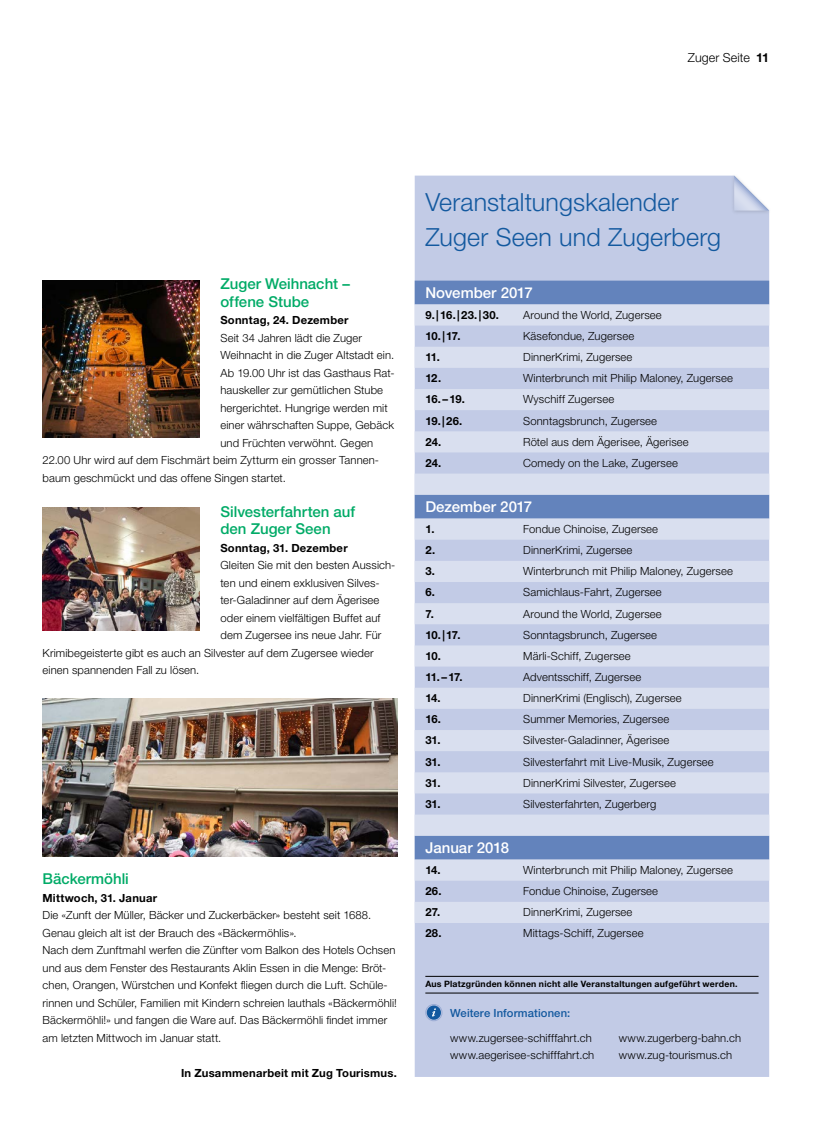
<style>
.page{position:relative;width:833px;height:1134px;background:#fff}
.page>*{position:absolute;margin:0;border:0;box-sizing:border-box;transform-origin:0 0}
.Artikeltitel_klein{font:300 25px/35px "Helvetica Neue LT Std";letter-spacing:.005em;color:#13599f}
.Zwischentitel_gross{font:500 15px/17.5px "Helvetica Neue LT Std";color:#00ab67}
.Kalender_Monat{font:500 15px "Helvetica Neue LT Std";color:#fff}
.Grundtext{font:300 12.5px "Helvetica Neue LT Std";letter-spacing:.005em;color:#000}
.Grundtext-2{font:300 11.25px/17.5px "Helvetica Neue LT Std";letter-spacing:.01em;color:#000}
.Kalender_Event{font:300 11.25px "Helvetica Neue LT Std";letter-spacing:.01em;color:#000}
.Kalender_Tag{font:700 11.25px "Helvetica Neue LT Std";letter-spacing:-.015em;color:#000}
.Zwischentitel_klein{font:700 11.25px "Helvetica Neue LT Std";letter-spacing:.02em;color:#000}
.t1{font:500 11.25px "Helvetica Neue LT Std";letter-spacing:.01em;color:#13599f}
.t2{font:700 8.75px "Helvetica Neue LT Std";letter-spacing:.03em;color:#000}
.s1{font-weight:700}
</style>
<div class="page">
<div style="left:415px;top:176px;width:354px;height:901px;background:#c2cbe6"></div>
<div style="left:425px;top:1004px;width:17px;height:17px;border:1px solid #9aabd4;border-radius:50%"></div>
<div style="left:427px;top:1005px;width:14px;height:15px;background:#13599f;border-radius:50%"></div>
<svg style="left:432px;top:1008px;width:4px;height:8px"></svg>
<div style="left:415px;top:281px;width:354px;height:23px;background:#6383bc"></div>
<svg style="left:415px;top:304px;width:354px;height:619px;background:#c6cfe7"></svg>
<div style="left:730px;top:172px;width:43px;height:42px;background:#000;opacity:.15"></div>
<svg style="left:734px;top:176px;width:35px;height:35px"></svg>
<hr style="left:425px;top:976px;width:333px;height:1px;background:#000">
<hr style="left:425px;top:993px;width:333px;height:1px;background:#000">
<img style="left:43px;top:281px;width:156px;height:157px">
<img style="left:43px;top:507px;width:156px;height:124px">
<img style="left:43px;top:699px;width:354px;height:157px">
<p class="Grundtext" style="left:688px;top:50px;width:83px">Zuger Seite <span class="s1">11</span></p>
<p class="Zwischentitel_gross" style="left:220px;top:275px;width:131px">Zuger Weihnacht – offene Stube</p>
<p class="Zwischentitel_klein" style="left:220px;top:313px;width:129px">Sonntag, 24. Dezember</p>
<p class="Grundtext-2" style="left:220px;top:329px;width:143px">Seit 34 Jahren lädt die Zuger</p>
<p class="Grundtext-2" style="left:220px;top:346px;width:175px">Weihnacht in die Zuger Altstadt ein.</p>
<p class="Grundtext-2" style="left:220px;top:364px;width:176px">Ab 19.00 Uhr ist das Gasthaus Rat-</p>
<p class="Grundtext-2" style="left:220px;top:381px;width:164px">hauskeller zur gemütlichen Stube</p>
<p class="Grundtext-2" style="left:220px;top:399px;width:169px">hergerichtet. Hungrige werden mit</p>
<p class="Grundtext-2" style="left:220px;top:416px;width:175px">einer währschaften Suppe, Gebäck</p>
<p class="Grundtext-2" style="left:220px;top:434px;width:154px">und Früchten verwöhnt. Gegen</p>
<p class="Grundtext-2" style="left:43px;top:451px;width:338px">22.00 Uhr wird auf dem Fischmärt beim Zytturm ein grosser Tannen-</p>
<p class="Grundtext-2" style="left:43px;top:469px;width:245px">baum geschmückt und das offene Singen startet.</p>
<p class="Zwischentitel_gross" style="left:220px;top:503px;width:136px">Silvesterfahrten auf den Zuger Seen</p>
<p class="Zwischentitel_klein" style="left:220px;top:541px;width:129px">Sonntag, 31. Dezember</p>
<p class="Grundtext-2" style="left:220px;top:556px;width:176px">Gleiten Sie mit den besten Aussich-</p>
<p class="Grundtext-2" style="left:220px;top:574px;width:161px">ten und einem exklusiven Silves-</p>
<p class="Grundtext-2" style="left:220px;top:591px;width:160px">ter-Galadinner auf dem Ägerisee</p>
<p class="Grundtext-2" style="left:220px;top:609px;width:162px">oder einem vielfältigen Buffet auf</p>
<p class="Grundtext-2" style="left:220px;top:626px;width:162px">dem Zugersee ins neue Jahr. Für</p>
<p class="Grundtext-2" style="left:43px;top:644px;width:332px">Krimibegeisterte gibt es auch an Silvester auf dem Zugersee wieder</p>
<p class="Grundtext-2" style="left:43px;top:661px;width:158px">einen spannenden Fall zu lösen.</p>
<p class="Zwischentitel_gross" style="left:43px;top:870px;width:88px">Bäckermöhli</p>
<p class="Zwischentitel_klein" style="left:43px;top:891px;width:116px">Mittwoch, 31. Januar</p>
<p class="Grundtext-2" style="left:43px;top:906px;width:356px">Die «Zunft der Müller, Bäcker und Zuckerbäcker» besteht seit 1688.<br>Genau gleich alt ist der Brauch des «Bäckermöhlis».<br>Nach dem Zunftmahl werfen die Zünfter vom Balkon des Hotels Ochsen und aus dem Fenster des Restaurants Aklin Essen in die Menge: Bröt&shy;chen, Orangen, Würstchen und Konfekt fliegen durch die Luft. Schüle&shy;rinnen und Schüler, Familien mit Kindern schreien lauthals «Bäckermöhli!<br>Bäckermöhli!» und fangen die Ware auf. Das Bäckermöhli findet immer am letzten Mittwoch im Januar statt.</p>
<p class="Zwischentitel_klein" style="left:181px;top:1066px;width:217px">In Zusammenarbeit mit Zug Tourismus.</p>
<p class="Artikeltitel_klein" style="left:425px;top:184px;width:297px">Veranstaltungskalender<br>Zuger Seen und Zugerberg</p>
<p class="Kalender_Monat" style="left:425px;top:283px;width:109px">November 2017</p>
<p class="Kalender_Tag" style="left:425px;top:308px;width:75px">9.|16.|23.|30.</p>
<p class="Kalender_Event" style="left:523px;top:308px;width:140px">Around the World, Zugersee</p>
<p class="Kalender_Tag" style="left:425px;top:329px;width:37px">10.|17.</p>
<p class="Kalender_Event" style="left:523px;top:329px;width:113px">Käsefondue, Zugersee</p>
<p class="Kalender_Tag" style="left:425px;top:350px;width:16px">11.</p>
<p class="Kalender_Event" style="left:523px;top:350px;width:111px">DinnerKrimi, Zugersee</p>
<p class="Kalender_Tag" style="left:425px;top:371px;width:17px">12.</p>
<p class="Kalender_Event" style="left:523px;top:371px;width:211px">Winterbrunch mit Philip Maloney, Zugersee</p>
<p class="Kalender_Tag" style="left:425px;top:392px;width:41px">16. –19.</p>
<p class="Kalender_Event" style="left:523px;top:393px;width:93px">Wyschiff Zugersee</p>
<p class="Kalender_Tag" style="left:425px;top:414px;width:39px">19.|26.</p>
<p class="Kalender_Event" style="left:523px;top:414px;width:135px">Sonntagsbrunch, Zugersee</p>
<p class="Kalender_Tag" style="left:425px;top:435px;width:18px">24.</p>
<p class="Kalender_Event" style="left:523px;top:435px;width:167px">Rötel aus dem Ägerisee, Ägerisee</p>
<p class="Kalender_Tag" style="left:425px;top:456px;width:18px">24.</p>
<p class="Kalender_Event" style="left:523px;top:456px;width:156px">Comedy on the Lake, Zugersee</p>
<p class="Kalender_Monat" style="left:425px;top:497px;width:108px">Dezember 2017</p>
<p class="Kalender_Tag" style="left:425px;top:522px;width:11px">1.</p>
<p class="Kalender_Event" style="left:523px;top:522px;width:136px">Fondue Chinoise, Zugersee</p>
<p class="Kalender_Tag" style="left:425px;top:543px;width:11px">2.</p>
<p class="Kalender_Event" style="left:523px;top:543px;width:111px">DinnerKrimi, Zugersee</p>
<p class="Kalender_Tag" style="left:425px;top:564px;width:11px">3.</p>
<p class="Kalender_Event" style="left:523px;top:564px;width:211px">Winterbrunch mit Philip Maloney, Zugersee</p>
<p class="Kalender_Tag" style="left:425px;top:585px;width:11px">6.</p>
<p class="Kalender_Event" style="left:523px;top:585px;width:140px">Samichlaus-Fahrt, Zugersee</p>
<p class="Kalender_Tag" style="left:425px;top:607px;width:10px">7.</p>
<p class="Kalender_Event" style="left:523px;top:607px;width:140px">Around the World, Zugersee</p>
<p class="Kalender_Tag" style="left:425px;top:628px;width:37px">10.|17.</p>
<p class="Kalender_Event" style="left:523px;top:628px;width:135px">Sonntagsbrunch, Zugersee</p>
<p class="Kalender_Tag" style="left:425px;top:649px;width:17px">10.</p>
<p class="Kalender_Event" style="left:523px;top:649px;width:109px">Märli-Schiff, Zugersee</p>
<p class="Kalender_Tag" style="left:425px;top:670px;width:39px">11. –17.</p>
<p class="Kalender_Event" style="left:523px;top:670px;width:120px">Adventsschiff, Zugersee</p>
<p class="Kalender_Tag" style="left:425px;top:691px;width:17px">14.</p>
<p class="Kalender_Event" style="left:523px;top:691px;width:160px">DinnerKrimi (Englisch), Zugersee</p>
<p class="Kalender_Tag" style="left:425px;top:712px;width:17px">16.</p>
<p class="Kalender_Event" style="left:523px;top:712px;width:148px">Summer Memories, Zugersee</p>
<p class="Kalender_Tag" style="left:425px;top:733px;width:17px">31.</p>
<p class="Kalender_Event" style="left:523px;top:733px;width:148px">Silvester-Galadinner, Ägerisee</p>
<p class="Kalender_Tag" style="left:425px;top:755px;width:17px">31.</p>
<p class="Kalender_Event" style="left:523px;top:755px;width:192px">Silvesterfahrt mit Live-Musik, Zugersee</p>
<p class="Kalender_Tag" style="left:425px;top:776px;width:17px">31.</p>
<p class="Kalender_Event" style="left:523px;top:776px;width:154px">DinnerKrimi Silvester, Zugersee</p>
<p class="Kalender_Tag" style="left:425px;top:797px;width:17px">31.</p>
<p class="Kalender_Event" style="left:523px;top:797px;width:135px">Silvesterfahrten, Zugerberg</p>
<p class="Kalender_Monat" style="left:425px;top:838px;width:85px">Januar 2018</p>
<p class="Kalender_Tag" style="left:425px;top:863px;width:17px">14.</p>
<p class="Kalender_Event" style="left:523px;top:863px;width:211px">Winterbrunch mit Philip Maloney, Zugersee</p>
<p class="Kalender_Tag" style="left:425px;top:884px;width:18px">26.</p>
<p class="Kalender_Event" style="left:523px;top:884px;width:136px">Fondue Chinoise, Zugersee</p>
<p class="Kalender_Tag" style="left:425px;top:905px;width:16px">27.</p>
<p class="Kalender_Event" style="left:523px;top:905px;width:111px">DinnerKrimi, Zugersee</p>
<p class="Kalender_Tag" style="left:425px;top:926px;width:18px">28.</p>
<p class="Kalender_Event" style="left:523px;top:926px;width:122px">Mittags-Schiff, Zugersee</p>
<p class="t2" style="left:425px;top:979px;width:314px">Aus Platzgründen können nicht alle Veranstaltungen aufgeführt werden.</p>
<p class="t1" style="left:450px;top:1007px;width:122px">Weitere Informationen:</p>
<p class="Grundtext-2" style="left:450px;top:1029px;width:143px">www.zugersee-schifffahrt.ch</p>
<p class="Grundtext-2" style="left:450px;top:1046px;width:146px">www.aegerisee-schifffahrt.ch</p>
<p class="Grundtext-2" style="left:619px;top:1029px;width:124px">www.zugerberg-bahn.ch</p>
<p class="Grundtext-2" style="left:619px;top:1046px;width:115px">www.zug-tourismus.ch</p>
</div>
